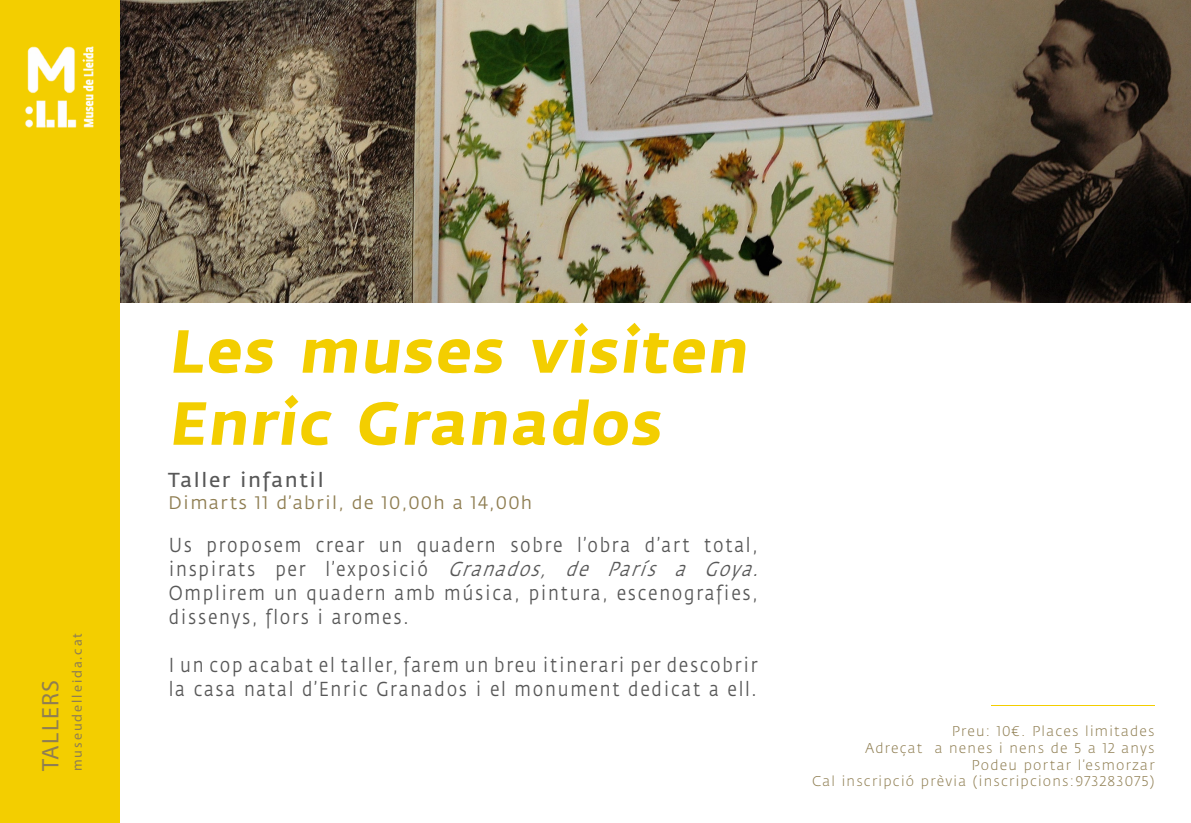
<style>
.page{position:relative;width:1191px;height:823px;background:#fff}
.page>*{position:absolute;margin:0;border:0;box-sizing:border-box;transform-origin:0 0}
.t1{font:700 60px "Fedra Sans";color:#f3ce00}
.t2{font:24px "Myriad Pro";letter-spacing:.05em;color:#8f7e52}
.t3{font:20px/24px "Fedra Sans";letter-spacing:.1em;color:#585858;scale:.86 1}
.t4{font:20px "Fedra Sans Normal TF";letter-spacing:.08em;color:#585858}
.t5{font:18px "Fedra Sans";letter-spacing:.07em;color:#8f7e52}
.t6{font:300 14px "Fedra Sans";letter-spacing:.09em;color:#8f7e52}
.t7{font:14px "Myriad Pro";letter-spacing:.14em;color:#8f7e52}
.s1{font-style:italic}
</style>
<div class="page">
<img style="left:119px;top:0;width:1072px;height:302px">
<div style="left:0;top:0;width:119px;height:822px;background:#f3ce00"></div>
<img style="left:25px;top:37px;width:107px;height:100px">
<hr style="left:991px;top:704px;width:163px;height:1px;background:#f3ce00">
<p class="t2" style="left:36px;top:770px;width:93px;rotate:-90deg">TALLERS</p>
<p class="t7" style="left:68px;top:770px;width:139px;rotate:-90deg">museudelleida.cat</p>
<p class="t1" style="left:169px;top:315px;width:588px">Les muses visiten</p>
<p class="t1" style="left:169px;top:387px;width:502px">Enric Granados</p>
<p class="t4" style="left:168px;top:469px;width:157px">Taller infantil</p>
<p class="t5" style="left:168px;top:493px;width:365px">Dimarts 11 d’abril, de 10,00h a 14,00h</p>
<p class="t3" style="left:169px;top:533px;width:695px">Us proposem crear un quadern sobre l’obra d’art total, inspirats per l’exposició <span class="s1">Granados, de París a Goya.<br></span>Omplirem un quadern amb música, pintura, escenografies, dissenys, flors i aromes.</p>
<p class="t3" style="left:169px;top:653px;width:686px">I un cop acabat el taller, farem un breu itinerari per descobrir la casa natal d’Enric Granados i el monument dedicat a ell.</p>
<p class="t6" style="left:951px;top:723px;width:204px">Preu: 10€. Places limitades</p>
<p class="t6" style="left:865px;top:740px;width:291px">Adreçat a nenes i nens de 5 a 12 anys</p>
<p class="t6" style="left:971px;top:756px;width:184px">Podeu portar l’esmorzar</p>
<p class="t6" style="left:812px;top:773px;width:344px">Cal inscripció prèvia (inscripcions:973283075)</p>
</div>
